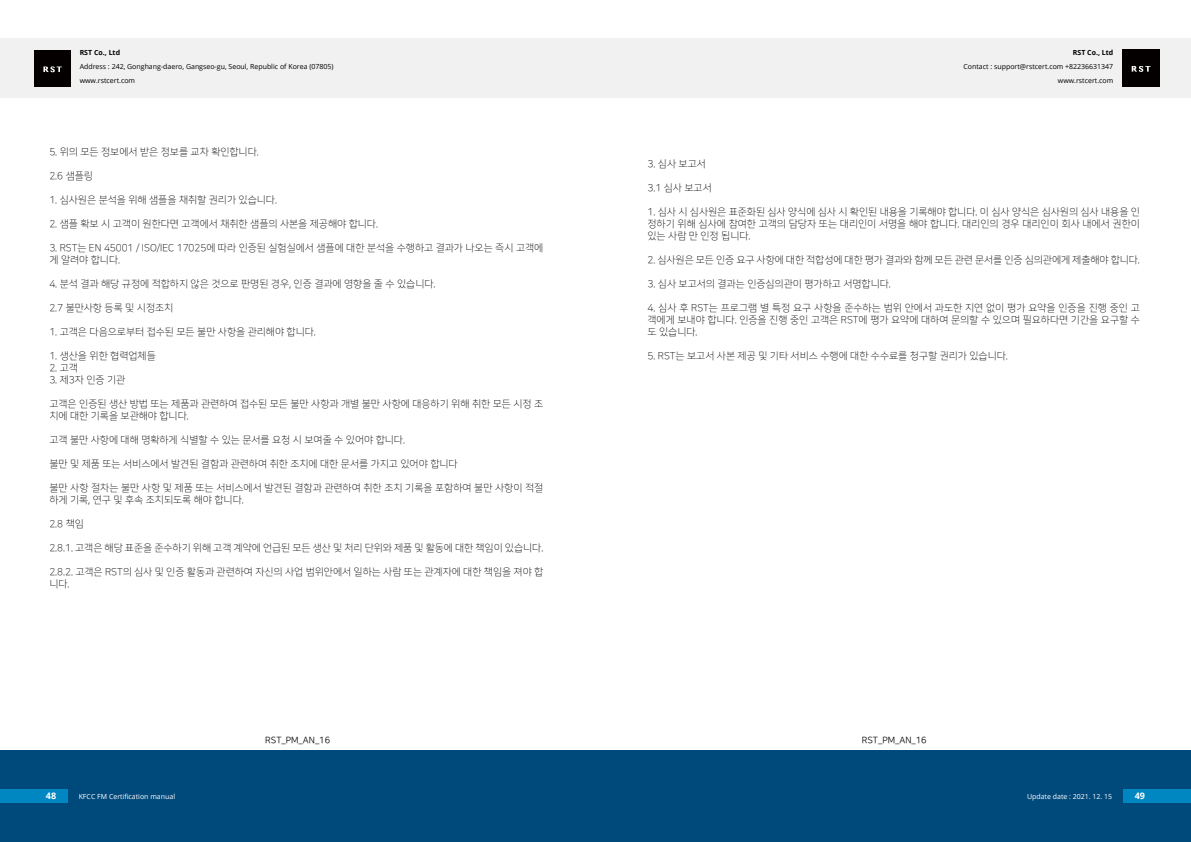
<style>
.page{position:relative;width:1191px;height:842px;background:#fff}
.page>*{position:absolute;margin:0;border:0;box-sizing:border-box;transform-origin:0 0}
.t1{font:10px/12px "Nanum Square OTFL";color:#000}
.t2{font:9px "Nanum Square OTFR";color:#000}
.t3{font:700 9px "Open Sans";color:#fff}
.t4{font:7px/14px "Open Sans";color:#000}
.t5{font:7px "Open Sans";color:#fff}
.t6{font:700 7px "Open Sans";color:#000}
</style>
<div class="page">
<div style="left:0;top:750px;width:1191px;height:92px;background:#00497b"></div>
<div style="left:0;top:38px;width:1191px;height:60px;background:#f1f1f2"></div>
<div style="left:1123px;top:789px;width:68px;height:14px;background:#0087c2"></div>
<div style="left:0;top:789px;width:68px;height:14px;background:#0087c2"></div>
<img style="left:34px;top:50px;width:36px;height:36px">
<img style="left:1122px;top:50px;width:37px;height:36px">
<p class="t6" style="left:80px;top:48px;width:42px">RST Co., Ltd</p>
<p class="t4" style="left:80px;top:60px;width:255px">Address : 242, Gonghang-daero, Gangseo-gu, Seoul, Republic of Korea (07805) www.rstcert.com</p>
<p class="t1" style="left:49px;top:146px;width:211px">5. 위의 모든 정보에서 받은 정보를 교차 확인합니다.</p>
<p class="t1" style="left:49px;top:170px;width:45px">2.6 샘플링</p>
<p class="t1" style="left:49px;top:194px;width:229px">1. 심사원은 분석을 위해 샘플을 채취할 권리가 있습니다.</p>
<p class="t1" style="left:49px;top:218px;width:330px">2. 샘플 확보 시 고객이 원한다면 고객에서 채취한 샘플의 사본을 제공해야 합니다.</p>
<p class="t1" style="left:49px;top:242px;width:495px">3. RST는 EN 45001 / ISO/IEC 17025에 따라 인증된 실험실에서 샘플에 대한 분석을 수행하고 결과가 나오는 즉시 고객에 게 알려야 합니다.</p>
<p class="t1" style="left:49px;top:278px;width:387px">4. 분석 결과 해당 규정에 적합하지 않은 것으로 판명된 경우, 인증 결과에 영향을 줄 수 있습니다.</p>
<p class="t1" style="left:49px;top:302px;width:125px">2.7 불만사항 등록 및 시정조치</p>
<p class="t1" style="left:49px;top:326px;width:268px">1. 고객은 다음으로부터 접수된 모든 불만 사항을 관리해야 합니다.</p>
<p class="t1" style="left:49px;top:350px;width:108px">1. 생산을 위한 협력업체들</p>
<p class="t1" style="left:49px;top:362px;width:30px">2. 고객</p>
<p class="t1" style="left:49px;top:374px;width:77px">3. 제3자 인증 기관</p>
<p class="t1" style="left:49px;top:398px;width:495px">고객은 인증된 생산 방법 또는 제품과 관련하여 접수된 모든 불만 사항과 개별 불만 사항에 대응하기 위해 취한 모든 시정 조 치에 대한 기록을 보관해야 합니다.</p>
<p class="t1" style="left:49px;top:434px;width:357px">고객 불만 사항에 대해 명확하게 식별할 수 있는 문서를 요청 시 보여줄 수 있어야 합니다.</p>
<p class="t1" style="left:49px;top:458px;width:410px">불만 및 제품 또는 서비스에서 발견된 결함과 관련하여 취한 조치에 대한 문서를 가지고 있어야 합니다</p>
<p class="t1" style="left:49px;top:482px;width:495px">불만 사항 절차는 불만 사항 및 제품 또는 서비스에서 발견된 결함과 관련하여 취한 조치 기록을 포함하여 불만 사항이 적절 하게 기록, 연구 및 후속 조치되도록 해야 합니다.</p>
<p class="t1" style="left:49px;top:518px;width:36px">2.8 책임</p>
<p class="t1" style="left:49px;top:542px;width:495px">2.8.1. 고객은 해당 표준을 준수하기 위해 고객 계약에 언급된 모든 생산 및 처리 단위와 제품 및 활동에 대한 책임이 있습니다.</p>
<p class="t1" style="left:49px;top:566px;width:495px">2.8.2. 고객은 RST의 심사 및 인증 활동과 관련하여 자신의 사업 범위안에서 일하는 사람 또는 관계자에 대한 책임을 져야 합 니다.</p>
<p class="t6" style="left:1072px;top:48px;width:42px">RST Co., Ltd</p>
<p class="t4" style="left:963px;top:60px;width:151px;text-align:right">Contact : support@rstcert.com +82236631347 www.rstcert.com</p>
<p class="t1" style="left:647px;top:158px;width:60px">3. 심사 보고서</p>
<p class="t1" style="left:647px;top:182px;width:66px">3.1 심사 보고서</p>
<p class="t1" style="left:647px;top:206px;width:494px;text-align:justify">1. 심사 시 심사원은 표준화된 심사 양식에 심사 시 확인된 내용을 기록해야 합니다. 이 심사 양식은 심사원의 심사 내용을 인 정하기 위해 심사에 참여한 고객의 담당자 또는 대리인이 서명을 해야 합니다. 대리인의 경우 대리인이 회사 내에서 권한이 있는 사람 만 인정 됩니다.</p>
<p class="t1" style="left:647px;top:254px;width:494px">2. 심사원은 모든 인증 요구 사항에 대한 적합성에 대한 평가 결과와 함께 모든 관련 문서를 인증 심의관에게 제출해야 합니다.</p>
<p class="t1" style="left:647px;top:278px;width:245px">3. 심사 보고서의 결과는 인증심의관이 평가하고 서명합니다.</p>
<p class="t1" style="left:647px;top:302px;width:494px;text-align:justify">4. 심사 후 RST는 프로그램 별 특정 요구 사항을 준수하는 범위 안에서 과도한 지연 없이 평가 요약을 인증을 진행 중인 고 객에게 보내야 합니다. 인증을 진행 중인 고객은 RST에 평가 요약에 대하여 문의할 수 있으며 필요하다면 기간을 요구할 수 도 있습니다.</p>
<p class="t1" style="left:647px;top:350px;width:362px">5. RST는 보고서 사본 제공 및 기타 서비스 수행에 대한 수수료를 청구할 권리가 있습니다.</p>
<p class="t2" style="left:265px;top:735px;width:66px">RST_PM_AN_16</p>
<p class="t2" style="left:861px;top:735px;width:66px">RST_PM_AN_16</p>
<p class="t3" style="left:46px;top:790px;width:12px">48</p>
<p class="t5" style="left:79px;top:791px;width:98px">KFCC FM Certification manual</p>
<p class="t5" style="left:1027px;top:791px;width:87px">Update date : 2021. 12. 15</p>
<p class="t3" style="left:1134px;top:790px;width:12px">49</p>
</div>
